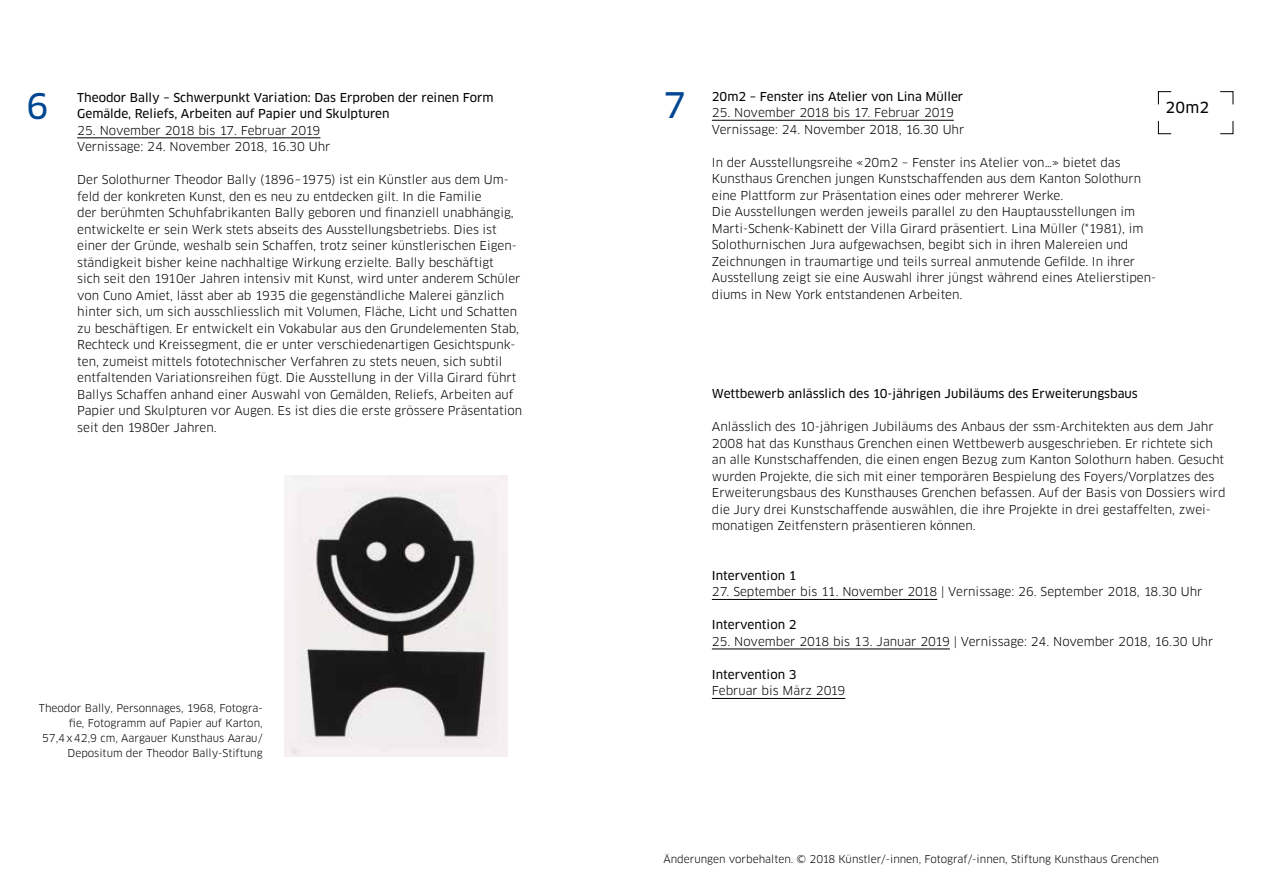
<style>
.page{position:relative;width:1263px;height:893px;background:#fff}
.page>*{position:absolute;margin:0;border:0;box-sizing:border-box;transform-origin:0 0}
.t1{font:34.5px "Clan News";color:#004793}
.t2{font:15px "Clan News";color:#000}
.t3{font:12px/16.5px "Clan";color:#000}
.t4{font:12px/16.5px "Clan News";color:#000}
.t5{font:10.5px/15px "Clan";color:#000;text-align:right}
</style>
<div class="page">
<hr style="left:77px;top:138px;width:243px;height:1px;background:#000">
<img style="left:285px;top:475px;width:223px;height:282px">
<hr style="left:712px;top:120px;width:242px;height:1px;background:#000">
<hr style="left:712px;top:599px;width:225px;height:1px;background:#000">
<hr style="left:712px;top:649px;width:238px;height:1px;background:#000">
<hr style="left:712px;top:698px;width:133px;height:1px;background:#000">
<svg style="left:1158px;top:91px;width:13px;height:14px"></svg>
<svg style="left:1220px;top:91px;width:13px;height:14px"></svg>
<svg style="left:1220px;top:121px;width:13px;height:13px"></svg>
<svg style="left:1158px;top:121px;width:13px;height:13px"></svg>
<h1 class="t1" style="left:27px;top:85px;width:24px">6</h1>
<p class="t4" style="left:77px;top:89px;width:418px">Theodor Bally – Schwerpunkt Variation: Das Erproben der reinen Form<br>Gemälde, Reliefs, Arbeiten auf Papier und Skulpturen</p>
<p class="t3" style="left:77px;top:122px;width:255px">25. November 2018 bis 17. Februar 2019<br>Vernissage: 24. November 2018, 16.30 Uhr</p>
<p class="t3" style="left:77px;top:172px;width:446px">Der Solothurner Theodor Bally (1896–1975) ist ein Künstler aus dem Um&shy;feld der konkreten Kunst, den es neu zu entdecken gilt. In die Familie<br>der berühmten Schuhfabrikanten Bally geboren und finanziell unabhängig, entwickelte er sein Werk stets abseits des Ausstellungsbetriebs. Dies ist einer der Gründe, weshalb sein Schaffen, trotz seiner künstlerischen Eigen&shy;ständigkeit bisher keine nachhaltige Wirkung erzielte. Bally beschäftigt<br>sich seit den 1910er Jahren intensiv mit Kunst, wird unter anderem Schüler von Cuno Amiet, lässt aber ab 1935 die gegenständliche Malerei gänzlich hinter sich, um sich ausschliesslich mit Volumen, Fläche, Licht und Schatten zu beschäftigen. Er entwickelt ein Vokabular aus den Grundelementen Stab, Rechteck und Kreissegment, die er unter verschiedenartigen Gesichtspunk&shy;ten, zumeist mittels fototechnischer Verfahren zu stets neuen, sich subtil entfaltenden Variationsreihen fügt. Die Ausstellung in der Villa Girard führt Ballys Schaffen anhand einer Auswahl von Gemälden, Reliefs, Arbeiten auf Papier und Skulpturen vor Augen. Es ist dies die erste grössere Präsentation seit den 1980er Jahren.</p>
<p class="t5" style="left:39px;top:700px;width:225px">Theodor Bally, Personnages, 1968, Fotogra&shy;fie, Fotogramm auf Papier auf Karton, 57,4x42,9 cm, Aargauer Kunsthaus Aarau/ Depositum der Theodor Bally-Stiftung</p>
<p class="t4" style="left:712px;top:88px;width:253px">20m2 – Fenster ins Atelier von Lina Müller</p>
<p class="t3" style="left:712px;top:105px;width:254px">25. November 2018 bis 17. Februar 2019<br>Vernissage: 24. November 2018, 16.30 Uhr</p>
<p class="t3" style="left:712px;top:154px;width:446px">In der Ausstellungsreihe «20m2 – Fenster ins Atelier von…» bietet das Kunsthaus Grenchen jungen Kunstschaffenden aus dem Kanton Solothurn eine Plattform zur Präsentation eines oder mehrerer Werke.<br>Die Ausstellungen werden jeweils parallel zu den Hauptausstellungen im Marti-Schenk-Kabinett der Villa Girard präsentiert. Lina Müller (*1981), im Solothurnischen Jura aufgewachsen, begibt sich in ihren Malereien und Zeichnungen in traumartige und teils surreal anmutende Gefilde. In ihrer Ausstellung zeigt sie eine Auswahl ihrer jüngst während eines Atelierstipen&shy;diums in New York entstandenen Arbeiten.</p>
<h1 class="t1" style="left:663px;top:84px;width:24px">7</h1>
<p class="t2" style="left:1165px;top:98px;width:45px">20m2</p>
<p class="t4" style="left:712px;top:386px;width:427px">Wettbewerb anlässlich des 10-jährigen Jubiläums des Erweiterungsbaus</p>
<p class="t3" style="left:712px;top:419px;width:515px">Anlässlich des 10-jährigen Jubiläums des Anbaus der ssm-Architekten aus dem Jahr 2008 hat das Kunsthaus Grenchen einen Wettbewerb ausgeschrieben. Er richtete sich an alle Kunstschaffenden, die einen engen Bezug zum Kanton Solothurn haben. Gesucht wurden Projekte, die sich mit einer temporären Bespielung des Foyers/Vorplatzes des Erweiterungsbaus des Kunsthauses Grenchen befassen. Auf der Basis von Dossiers wird die Jury drei Kunstschaffende auswählen, die ihre Projekte in drei gestaffelten, zwei&shy;monatigen Zeitfenstern präsentieren können.</p>
<p class="t4" style="left:712px;top:567px;width:86px">Intervention 1</p>
<p class="t3" style="left:712px;top:584px;width:492px">27. September bis 11. November 2018 | Vernissage: 26. September 2018, 18.30 Uhr</p>
<p class="t4" style="left:712px;top:617px;width:86px">Intervention 2</p>
<p class="t3" style="left:712px;top:633px;width:503px">25. November 2018 bis 13. Januar 2019 | Vernissage: 24. November 2018, 16.30 Uhr</p>
<p class="t4" style="left:712px;top:666px;width:86px">Intervention 3</p>
<p class="t3" style="left:712px;top:683px;width:135px">Februar bis März 2019</p>
<p class="t5" style="left:663px;top:851px;width:497px">Änderungen vorbehalten. © 2018 Künstler/-innen, Fotograf/-innen, Stiftung Kunsthaus Grenchen</p>
</div>
